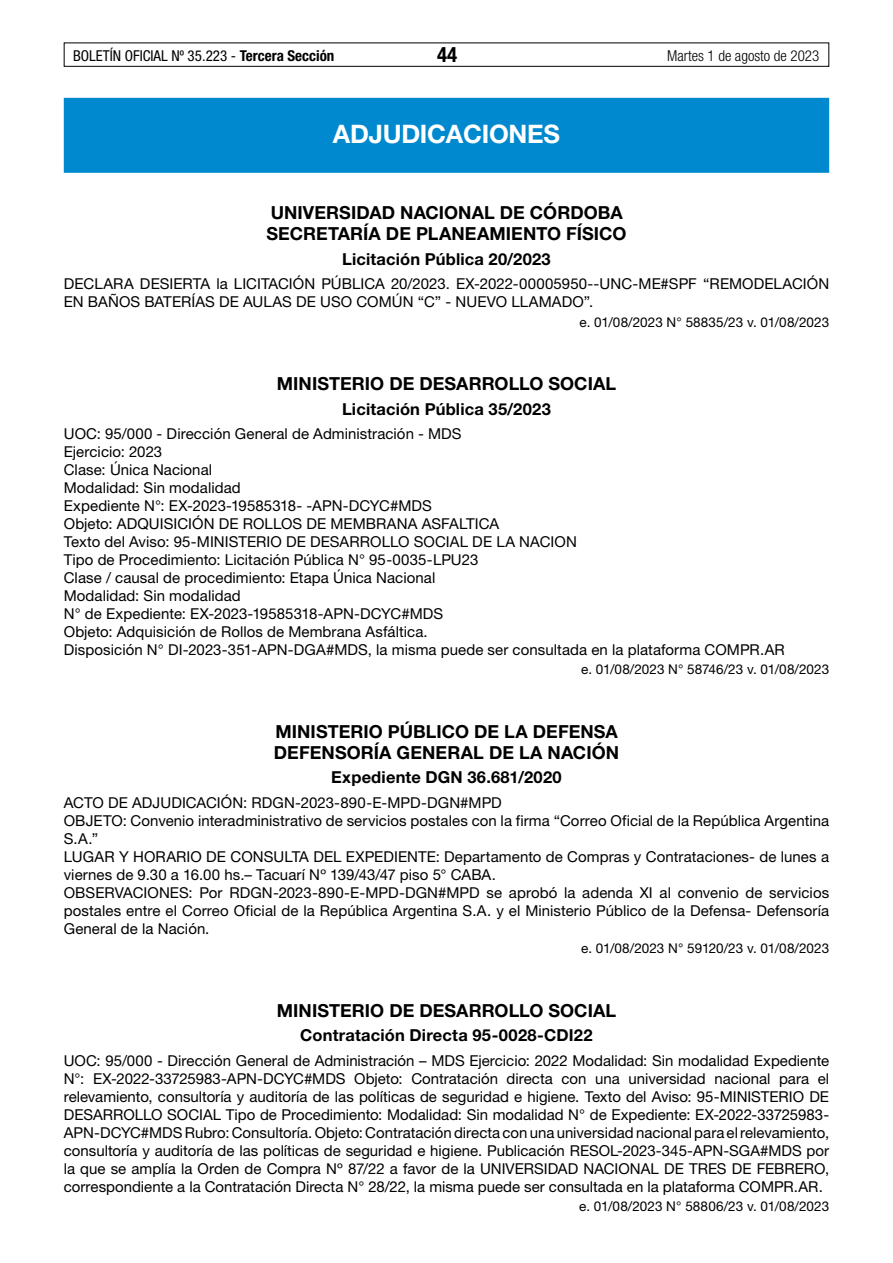
<style>
.page{position:relative;width:893px;height:1263px;background:#fff}
.page>*{position:absolute;margin:0;border:0;box-sizing:border-box;transform-origin:0 0}
.t1{font:700 25.5px "Helvetica Neue LT Std";letter-spacing:-.01em;color:#fff}
.t2{font:700 condensed 21px "Helvetica Neue LT Std";color:#000}
.t3{font:700 18px/21px "Helvetica Neue LT Std";letter-spacing:.005em;color:#000}
.t4{font:700 16.5px "Helvetica Neue LT Std";letter-spacing:.01em;color:#000}
.t5{font:15px/18px "Helvetica Neue LT Std";letter-spacing:.005em;color:#000}
.t6{font:condensed 15px "Helvetica Neue LT Std";color:#000}
.t7{font:300 condensed 15px "Helvetica Neue LT Std";color:#000}
.t8{font:13.5px "Helvetica Neue LT Std";letter-spacing:-.005em;color:#000}
.s1{font-weight:700}
.s2{color:#fff}
</style>
<div class="page">
<div style="left:64px;top:43px;width:765px;height:24px;border:1px solid #000"></div>
<div style="left:64px;top:98px;width:765px;height:75px;background:#0089cf"></div>
<p class="t6" style="left:73px;top:47px;width:263px">BOLETÍN OFICIAL Nº 35.223 - <span class="s1">Tercera Sección</span></p>
<h2 class="t2" style="left:437px;top:42px;width:22px">44</h2>
<p class="t7" style="left:667px;top:47px;width:154px">Martes 1 de agosto de 2023</p>
<h1 class="t1" style="left:333px;top:118px;width:229px">ADJUDICACIONES</h1>
<p class="t3" style="left:266px;top:202px;width:370px">UNIVERSIDAD NACIONAL DE CÓRDOBA <span class="s2">-<br></span>SECRETARÍA DE PLANEAMIENTO FÍSICO</p>
<p class="t4" style="left:342px;top:249px;width:210px">Licitación Pública 20/2023</p>
<p class="t5" style="left:64px;top:275px;width:767px">DECLARA DESIERTA la LICITACIÓN PÚBLICA 20/2023. EX-2022-00005950--UNC-ME#SPF “REMODELACIÓN<br>EN BAÑOS BATERÍAS DE AULAS DE USO COMÚN “C” - NUEVO LLAMADO”.</p>
<p class="t8" style="left:579px;top:314px;width:251px">e. 01/08/2023 N° 58835/23 v. 01/08/2023</p>
<p class="t3" style="left:277px;top:373px;width:341px">MINISTERIO DE DESARROLLO SOCIAL</p>
<p class="t4" style="left:342px;top:398px;width:210px">Licitación Pública 35/2023</p>
<p class="t5" style="left:64px;top:424px;width:723px">UOC: 95/000 - Dirección General de Administración - MDS<br>Ejercicio: 2023<br>Clase: Única Nacional<br>Modalidad: Sin modalidad<br>Expediente N°: EX-2023-19585318- -APN-DCYC#MDS<br>Objeto: ADQUISICIÓN DE ROLLOS DE MEMBRANA ASFALTICA<br>Texto del Aviso: 95-MINISTERIO DE DESARROLLO SOCIAL DE LA NACION<br>Tipo de Procedimiento: Licitación Pública N° 95-0035-LPU23<br>Clase / causal de procedimiento: Etapa Única Nacional<br>Modalidad: Sin modalidad<br>N° de Expediente: EX-2023-19585318-APN-DCYC#MDS<br>Objeto: Adquisición de Rollos de Membrana Asfáltica.<br>Disposición N° DI-2023-351-APN-DGA#MDS, la misma puede ser consultada en la plataforma COMPR.AR</p>
<p class="t8" style="left:581px;top:661px;width:250px">e. 01/08/2023 N° 58746/23 v. 01/08/2023</p>
<p class="t3" style="left:274px;top:721px;width:358px">MINISTERIO PÚBLICO DE LA DEFENSA <span class="s2">-<br></span>DEFENSORÍA GENERAL DE LA NACIÓN</p>
<p class="t4" style="left:331px;top:767px;width:232px">Expediente DGN 36.681/2020</p>
<p class="t5" style="left:64px;top:793px;width:767px">ACTO DE ADJUDICACIÓN: RDGN-2023-890-E-MPD-DGN#MPD<br>OBJETO: Convenio interadministrativo de servicios postales con la firma “Correo Oficial de la República Argentina S.A.”<br>LUGAR Y HORARIO DE CONSULTA DEL EXPEDIENTE: Departamento de Compras y Contrataciones- de lunes a viernes de 9.30 a 16.00 hs.– Tacuarí Nº 139/43/47 piso 5° CABA.<br>OBSERVACIONES: Por RDGN-2023-890-E-MPD-DGN#MPD se aprobó la adenda XI al convenio de servicios postales entre el Correo Oficial de la República Argentina S.A. y el Ministerio Público de la Defensa- Defensoría General de la Nación.</p>
<p class="t8" style="left:581px;top:940px;width:250px">e. 01/08/2023 N° 59120/23 v. 01/08/2023</p>
<p class="t3" style="left:277px;top:999px;width:341px">MINISTERIO DE DESARROLLO SOCIAL</p>
<p class="t4" style="left:300px;top:1025px;width:294px">Contratación Directa 95-0028-CDI22</p>
<p class="t5" style="left:64px;top:1051px;width:767px;text-align:justify">UOC: 95/000 - Dirección General de Administración – MDS Ejercicio: 2022 Modalidad: Sin modalidad Expediente N°: EX-2022-33725983-APN-DCYC#MDS Objeto: Contratación directa con una universidad nacional para el relevamiento, consultoría y auditoría de las políticas de seguridad e higiene. Texto del Aviso: 95-MINISTERIO DE DESARROLLO SOCIAL Tipo de Procedimiento: Modalidad: Sin modalidad N° de Expediente: EX-2022-33725983- APN-DCYC#MDS Rubro: Consultoría. Objeto: Contratación directa con una universidad nacional para el relevamiento, consultoría y auditoría de las políticas de seguridad e higiene. Publicación RESOL-2023-345-APN-SGA#MDS por la que se amplía la Orden de Compra Nº 87/22 a favor de la UNIVERSIDAD NACIONAL DE TRES DE FEBRERO, correspondiente a la Contratación Directa N° 28/22, la misma puede ser consultada en la plataforma COMPR.AR.</p>
<p class="t8" style="left:579px;top:1198px;width:251px">e. 01/08/2023 N° 58806/23 v. 01/08/2023</p>
</div>
